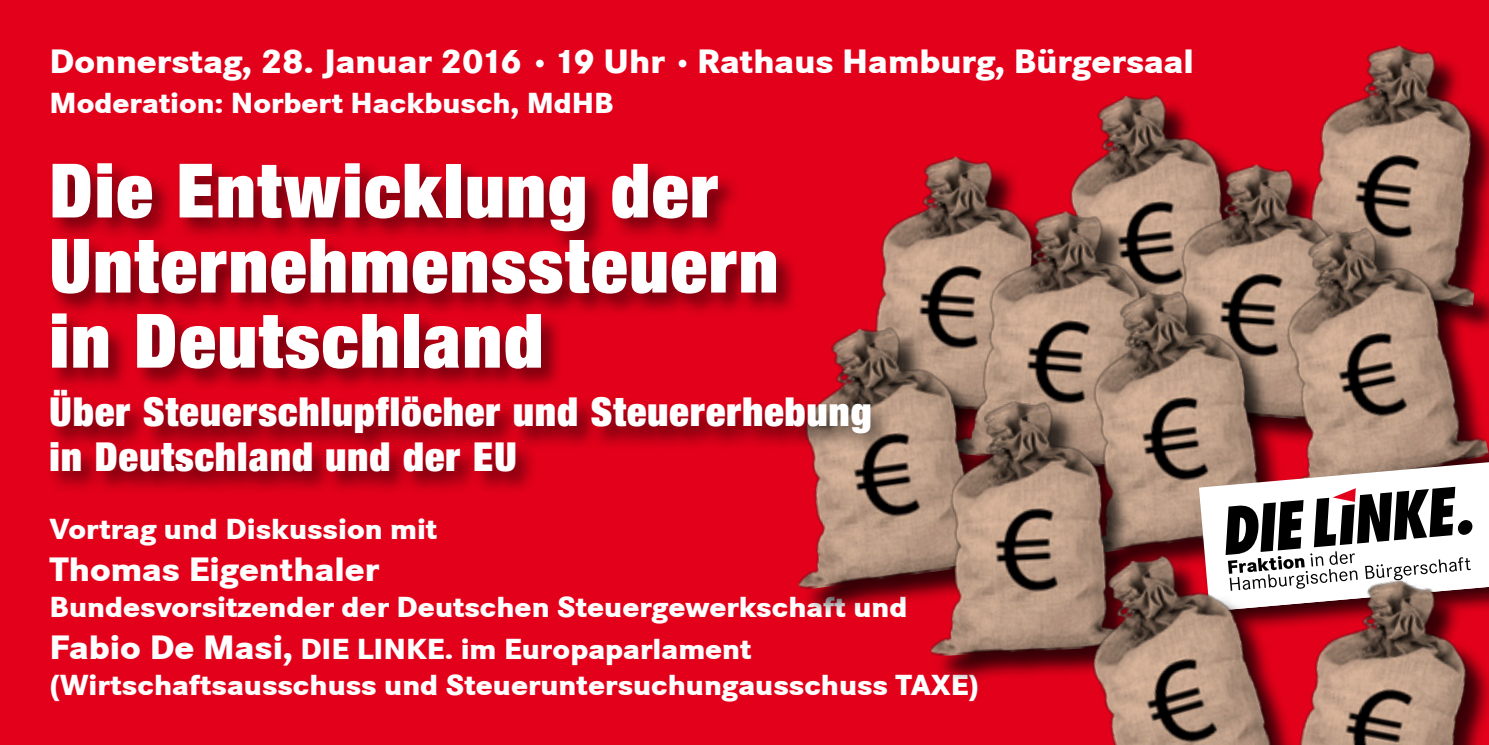
<style>
.page{position:relative;width:1489px;height:745px;background:#fff}
.page>*{position:absolute;margin:0;border:0;box-sizing:border-box;transform-origin:0 0}
.t1{font:900 expanded 75px/75px "Helvetica Neue";letter-spacing:.03em;color:#fff}
.t2{font:900 expanded 40px/44.5px "Helvetica Neue";letter-spacing:.03em;color:#fff}
.t3{font:800 35px "Corporate S";color:#fff}
.t4{font:800 30px/42px "Corporate S";color:#fff}
.s1{font-size:27.5px}
.s2{font-size:35px}
</style>
<div class="page">
<div style="left:0;top:0;width:1488px;height:744px;background:#e2001a"></div>
<img style="left:945px;top:156px;width:71px;height:47px">
<img style="left:1069px;top:95px;width:156px;height:108px">
<img style="left:1319px;top:45px;width:169px;height:164px">
<img style="left:968px;top:203px;width:175px;height:126px">
<div style="left:1145px;top:166px;width:256px;height:303px;background:#000;opacity:.75"></div>
<img style="left:1143px;top:158px;width:217px;height:120px">
<img style="left:1240px;top:209px;width:248px;height:246px">
<div style="left:1088px;top:293px;width:270px;height:313px;background:#000;opacity:.75"></div>
<img style="left:1052px;top:278px;width:233px;height:253px">
<div style="left:800px;top:329px;width:270px;height:313px;background:#000;opacity:.75"></div>
<img style="left:798px;top:314px;width:199px;height:276px">
<div style="left:932px;top:402px;width:252px;height:299px;background:#000;opacity:.75"></div>
<img style="left:918px;top:395px;width:213px;height:261px">
<div style="left:1195px;top:455px;width:293px;height:191px;background:#000;opacity:.75"></div>
<svg style="left:1198px;top:462px;width:290px;height:100px"></svg>
<div style="left:47px;top:159px;width:921px;height:375px;background:#000;opacity:.5"></div>
<img style="left:1393px;top:562px;width:95px;height:182px">
<div style="left:1094px;top:556px;width:299px;height:188px;background:#000;opacity:.75"></div>
<img style="left:1040px;top:531px;width:253px;height:213px">
<p class="t3" style="left:50px;top:41px;width:1145px">Donnerstag, 28. Januar 2016 <span class="s1">•</span> 19 Uhr <span class="s1">•</span> Rathaus Hamburg, Bürgersaal</p>
<p class="t4" style="left:50px;top:82px;width:565px">Moderation: Norbert Hackbusch, MdHB</p>
<h1 class="t1" style="left:50px;top:151px;width:730px">Die Entwicklung der<br>Unternehmenssteuern in Deutschland</h1>
<h2 class="t2" style="left:50px;top:388px;width:823px">Über Steuerschlupflöcher und Steuererhebung in Deutschland und der EU</h2>
<p class="t4" style="left:50px;top:508px;width:389px">Vortrag und Diskussion mit</p>
<p class="t3" style="left:50px;top:548px;width:331px">Thomas Eigenthaler</p>
<p class="t4" style="left:50px;top:586px;width:859px">Bundesvorsitzender der Deutschen Steuergewerkschaft und<br><span class="s2">Fabio De Masi,</span> DIE LINKE. im Europaparlament</p>
<p class="t4" style="left:50px;top:664px;width:930px">(Wirtschaftsausschuss und Steueruntersuchungausschuss TAXE)</p>
</div>
